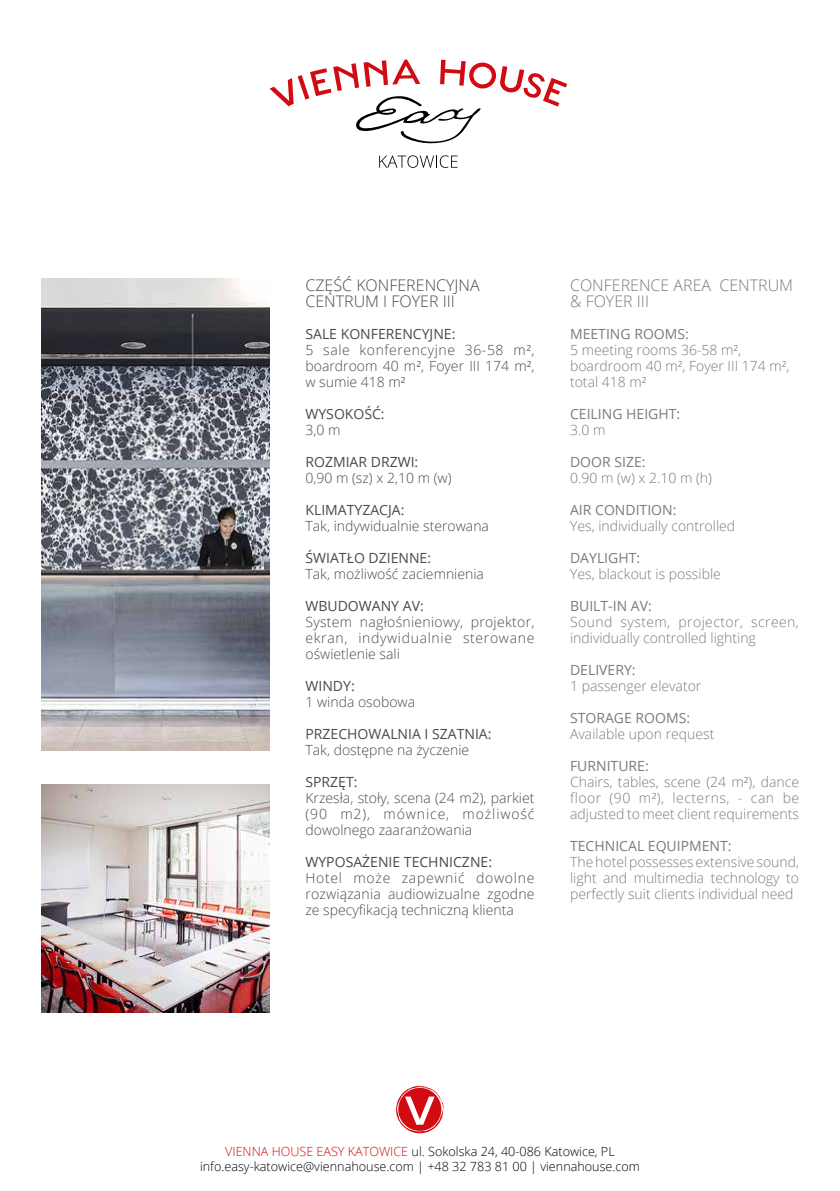
<style>
.page{position:relative;width:840px;height:1191px;background:#fff}
.page>*{position:absolute;margin:0;border:0;box-sizing:border-box;transform-origin:0 0}
.t1{font:300 16px/16px "Open Sans";color:#4a4a49}
.t2{font:300 16px/16px "Open Sans";color:#7c7b7b}
.t3{font:300 14px/16px "Open Sans";color:#4a4a49;text-align:justify}
.t4{font:300 14px/16px "Open Sans";color:#7c7b7b}
.t5{font:14px "Open Sans";color:#4a4a49}
.t6{font:14px "Open Sans";color:#7c7b7b}
.t7{font:300 12.6px/15.2px "Open Sans";color:#000;text-align:center}
.s1{color:#d20a11}
</style>
<div class="page">
<svg style="left:396px;top:1086px;width:48px;height:47px"></svg>
<svg style="left:379px;top:155px;width:78px;height:13px"></svg>
<svg style="left:269px;top:60px;width:298px;height:84px"></svg>
<img style="left:41px;top:278px;width:229px;height:472px">
<img style="left:41px;top:784px;width:229px;height:228px">
<p class="t1" style="left:305px;top:276px;width:176px">CZĘŚĆ KONFERENCYJNA<br>CENTRUM I FOYER III</p>
<p class="t5" style="left:305px;top:324px;width:151px">SALE KONFERENCYJNE:</p>
<p class="t3" style="left:305px;top:341px;width:230px">5 sale konferencyjne 36-58 m², boardroom 40 m², Foyer III 174 m², w sumie 418 m²</p>
<p class="t5" style="left:305px;top:404px;width:81px">WYSOKOŚĆ:</p>
<p class="t3" style="left:305px;top:421px;width:36px">3,0 m</p>
<p class="t5" style="left:305px;top:452px;width:114px">ROZMIAR DRZWI:</p>
<p class="t3" style="left:305px;top:469px;width:147px">0,90 m (sz) x 2,10 m (w)</p>
<p class="t5" style="left:305px;top:500px;width:100px">KLIMATYZACJA:</p>
<p class="t3" style="left:305px;top:517px;width:185px">Tak, indywidualnie sterowana</p>
<p class="t5" style="left:305px;top:548px;width:127px">ŚWIATŁO DZIENNE:</p>
<p class="t3" style="left:305px;top:565px;width:180px">Tak, możliwość zaciemnienia</p>
<p class="t5" style="left:305px;top:596px;width:120px">WBUDOWANY AV:</p>
<p class="t3" style="left:305px;top:613px;width:230px">System nagłośnieniowy, projektor, ekran, indywidualnie sterowane oświetlenie sali</p>
<p class="t5" style="left:305px;top:676px;width:51px">WINDY:</p>
<p class="t3" style="left:305px;top:693px;width:111px">1 winda osobowa</p>
<p class="t5" style="left:305px;top:724px;width:187px">PRZECHOWALNIA I SZATNIA:</p>
<p class="t3" style="left:305px;top:741px;width:165px">Tak, dostępne na życzenie</p>
<p class="t5" style="left:305px;top:772px;width:54px">SPRZĘT:</p>
<p class="t3" style="left:305px;top:789px;width:230px">Krzesła, stoły, scena (24 m2), parkiet (90 m2), mównice, możliwość dowolnego zaaranżowania</p>
<p class="t5" style="left:305px;top:852px;width:188px">WYPOSAŻENIE TECHNICZNE:</p>
<p class="t3" style="left:305px;top:869px;width:230px">Hotel może zapewnić dowolne rozwiązania audiowizualne zgodne ze specyfikacją techniczną klienta</p>
<p class="t2" style="left:569px;top:276px;width:224px">CONFERENCE AREA CENTRUM &amp; FOYER III</p>
<p class="t6" style="left:569px;top:324px;width:120px">MEETING ROOMS:</p>
<p class="t4" style="left:569px;top:341px;width:221px">5 meeting rooms 36-58 m², boardroom 40 m², Foyer III 174 m², total 418 m²</p>
<p class="t6" style="left:569px;top:404px;width:112px">CEILING HEIGHT:</p>
<p class="t4" style="left:569px;top:421px;width:37px">3.0 m</p>
<p class="t6" style="left:569px;top:452px;width:77px">DOOR SIZE:</p>
<p class="t4" style="left:569px;top:469px;width:143px">0.90 m (w) x 2.10 m (h)</p>
<p class="t6" style="left:569px;top:500px;width:108px">AIR CONDITION:</p>
<p class="t4" style="left:569px;top:517px;width:166px">Yes, individually controlled</p>
<p class="t6" style="left:569px;top:548px;width:72px">DAYLIGHT:</p>
<p class="t4" style="left:569px;top:565px;width:152px">Yes, blackout is possible</p>
<p class="t6" style="left:569px;top:596px;width:83px">BUILT-IN AV:</p>
<p class="t4" style="left:569px;top:613px;width:230px">Sound system, projector, screen, individually controlled lighting</p>
<p class="t6" style="left:569px;top:660px;width:67px">DELIVERY:</p>
<p class="t4" style="left:569px;top:677px;width:133px">1 passenger elevator</p>
<p class="t6" style="left:569px;top:708px;width:121px">STORAGE ROOMS:</p>
<p class="t4" style="left:569px;top:725px;width:146px">Available upon request</p>
<p class="t6" style="left:569px;top:756px;width:80px">FURNITURE:</p>
<p class="t4" style="left:569px;top:773px;width:230px;text-align:justify">Chairs, tables, scene (24 m²), dance floor (90 m²), lecterns, - can be adjusted to meet client requirements</p>
<p class="t6" style="left:569px;top:836px;width:163px">TECHNICAL EQUIPMENT:</p>
<p class="t4" style="left:569px;top:853px;width:230px;text-align:justify">The hotel possesses extensive sound, light and multimedia technology to perfectly suit clients individual need</p>
<p class="t7" style="left:200px;top:1143px;width:441px"><span class="s1">VIENNA HOUSE EASY KATOWICE</span> ul. Sokolska 24, 40-086 Katowice, PL info.easy-katowice@viennahouse.com | +48 32 783 81 00 | viennahouse.com</p>
</div>
